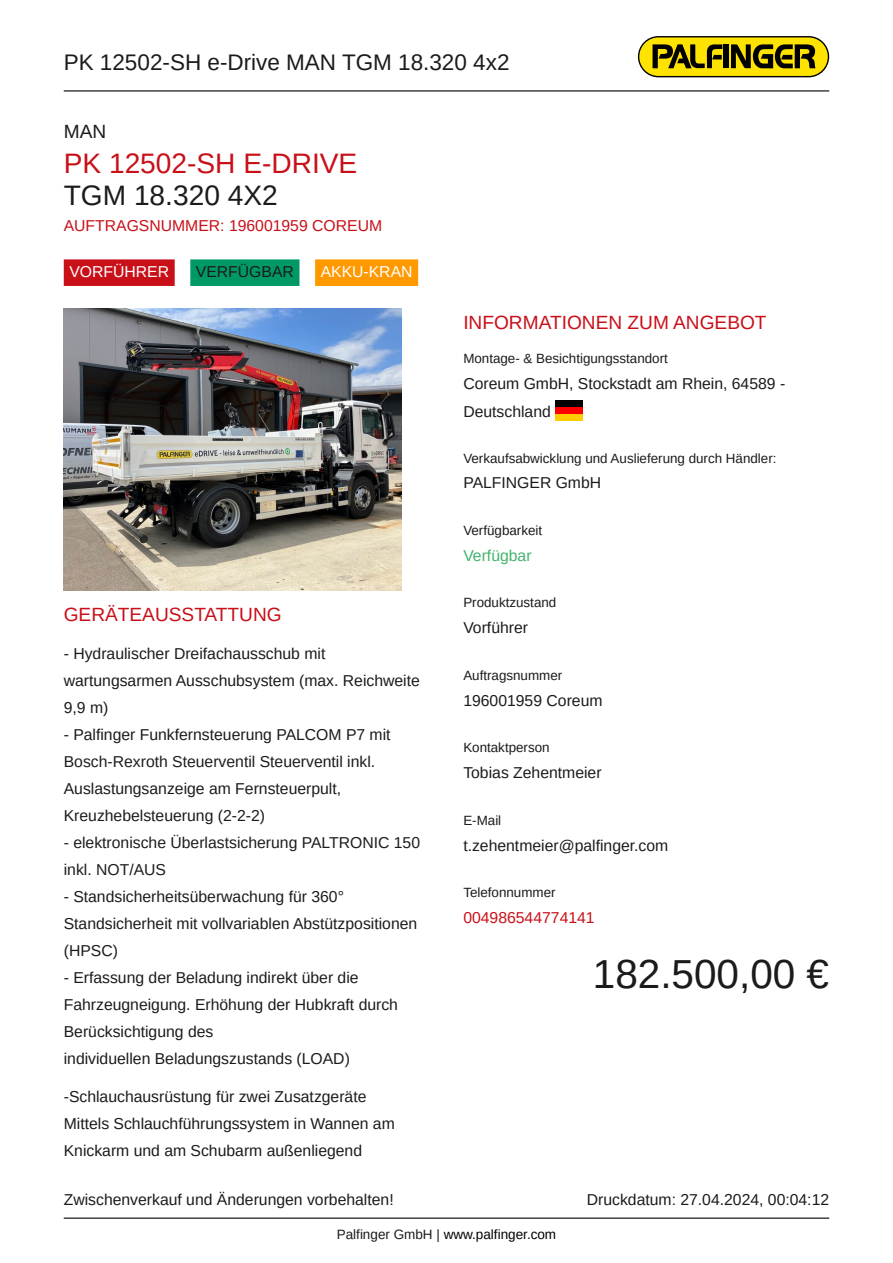
<style>
.page{position:relative;width:893px;height:1263px;background:#fff}
.page>*{position:absolute;margin:0;border:0;box-sizing:border-box;transform-origin:0 0}
.t1{font:40.5px "Arimo";color:#1b1b1b}
.t2{font:28.2px "Arimo";color:#c91019}
.t3{font:28.2px "Arimo";color:#1b1b1b}
.t4{font:22.5px "Arimo";color:#1b1b1b}
.t5{font:19.2px "Arimo";color:#c91019}
.t6{font:19.2px "Arimo";color:#1b1b1b}
.t7{font:15.75px/27px "Arimo";color:#1b1b1b}
.t8{font:15.75px/27px "Arimo";color:#1d1d1b}
.t9{font:15.75px "Arimo";color:#c91019}
.t10{font:15.75px "Arimo";color:#fff}
.t11{font:15.75px "Arimo";color:#43b36c}
.t12{font:13.5px "Arimo";color:#000}
.t13{font:13.35px "Arimo";color:#1b1b1b}
.s1{color:#1d1d1b}
.s2{color:#1b1b1b}
</style>
<div class="page">
<hr style="left:64px;top:90px;width:765px;height:1px;background:#000">
<hr style="left:64px;top:1217px;width:765px;height:2px;background:#000">
<svg style="left:638px;top:36px;width:191px;height:41px;background:#a3930b"></svg>
<div style="left:64px;top:259px;width:111px;height:27px;background:#c91019"></div>
<div style="left:190px;top:259px;width:109px;height:27px;background:#096"></div>
<div style="left:315px;top:259px;width:103px;height:27px;background:#f90"></div>
<img style="left:64px;top:309px;width:337px;height:281px">
<div style="left:555px;top:414px;width:27px;height:6px;background:#fc0"></div>
<div style="left:555px;top:400px;width:27px;height:7px;background:#000"></div>
<div style="left:555px;top:407px;width:27px;height:7px;background:#f00"></div>
<h3 class="t4" style="left:64px;top:51px;width:447px">PK 12502-SH e-Drive MAN TGM 18.320 4x2</h3>
<p class="t6" style="left:64px;top:122px;width:44px">MAN</p>
<h2 class="t2" style="left:64px;top:149px;width:295px">PK 12502-SH E-DRIVE</h2>
<h2 class="t3" style="left:64px;top:182px;width:216px">TGM 18.320 4X2</h2>
<p class="t9" style="left:64px;top:218px;width:320px">AUFTRAGSNUMMER: 196001959 COREUM</p>
<p class="t10" style="left:69px;top:264px;width:101px">VORFÜHRER</p>
<p class="t7" style="left:196px;top:259px;width:99px">VERFÜGBAR</p>
<p class="t10" style="left:321px;top:264px;width:93px">AKKU-KRAN</p>
<p class="t5" style="left:64px;top:605px;width:219px">GERÄTEAUSSTATTUNG</p>
<p class="t7" style="left:64px;top:640px;width:358px">- Hydraulischer Dreifachausschub mit wartungsarmen Ausschubsystem (max. Reichweite<br>9,9 m)</p>
<p class="t7" style="left:64px;top:721px;width:328px">- Palfinger Funkfernsteuerung PALCOM P7 mit <span class="s1">Bosch-Rexroth Steuerventil</span> Steuerventil inkl.<br>Auslastungsanzeige am Fernsteuerpult, Kreuzhebelsteuerung (2-2-2)</p>
<p class="t8" style="left:64px;top:829px;width:358px">- elektronische Überlastsicherung PALTRONIC 150 inkl. NOT/AUS</p>
<p class="t7" style="left:64px;top:883px;width:355px">- Standsicherheitsüberwachung für 360°<br>Standsicherheit mit vollvariablen Abstützpositionen (HPSC)</p>
<p class="t7" style="left:64px;top:964px;width:336px">- Erfassung der Beladung indirekt über die Fahrzeugneigung. Erhöhung der Hubkraft durch Berücksichtigung des<br>individuellen Beladungszustands (LOAD)</p>
<p class="t7" style="left:64px;top:1083px;width:333px">-Schlauchausrüstung für zwei Zusatzgeräte<br>Mittels Schlauchführungssystem in Wannen am<br>Knickarm und am Schubarm außenliegend</p>
<p class="t5" style="left:463px;top:313px;width:305px">INFORMATIONEN ZUM ANGEBOT</p>
<p class="t13" style="left:463px;top:352px;width:206px">Montage- &amp; Besichtigungsstandort</p>
<p class="t7" style="left:463px;top:370px;width:323px;line-height:28.3px">Coreum GmbH, Stockstadt am Rhein, 64589 -<br>Deutschland</p>
<p class="t13" style="left:463px;top:451px;width:315px">Verkaufsabwicklung und Auslieferung durch Händler:</p>
<p class="t7" style="left:463px;top:470px;width:139px">PALFINGER GmbH</p>
<p class="t13" style="left:463px;top:524px;width:80px">Verfügbarkeit</p>
<p class="t11" style="left:463px;top:548px;width:70px">Verfügbar</p>
<p class="t13" style="left:463px;top:596px;width:94px">Produktzustand</p>
<p class="t7" style="left:463px;top:615px;width:66px">Vorführer</p>
<p class="t13" style="left:463px;top:669px;width:100px">Auftragsnummer</p>
<p class="t7" style="left:463px;top:687px;width:141px">196001959 Coreum</p>
<p class="t13" style="left:463px;top:741px;width:88px">Kontaktperson</p>
<p class="t7" style="left:463px;top:760px;width:140px">Tobias Zehentmeier</p>
<p class="t13" style="left:463px;top:814px;width:39px">E-Mail</p>
<p class="t7" style="left:463px;top:832px;width:206px">t.zehentmeier@palfinger.com</p>
<p class="t13" style="left:463px;top:886px;width:94px">Telefonnummer</p>
<p class="t9" style="left:463px;top:910px;width:133px">004986544774141</p>
<h1 class="t1" style="left:593px;top:948px;width:238px">182.500,00 €</h1>
<p class="t7" style="left:64px;top:1187px;width:331px">Zwischenverkauf und Änderungen vorbehalten!</p>
<p class="t7" style="left:587px;top:1187px;width:244px">Druckdatum: 27.04.2024, 00:04:12</p>
<p class="t12" style="left:337px;top:1228px;width:221px"><span class="s2">Palfinger GmbH |</span> www.palfinger.com</p>
</div>
